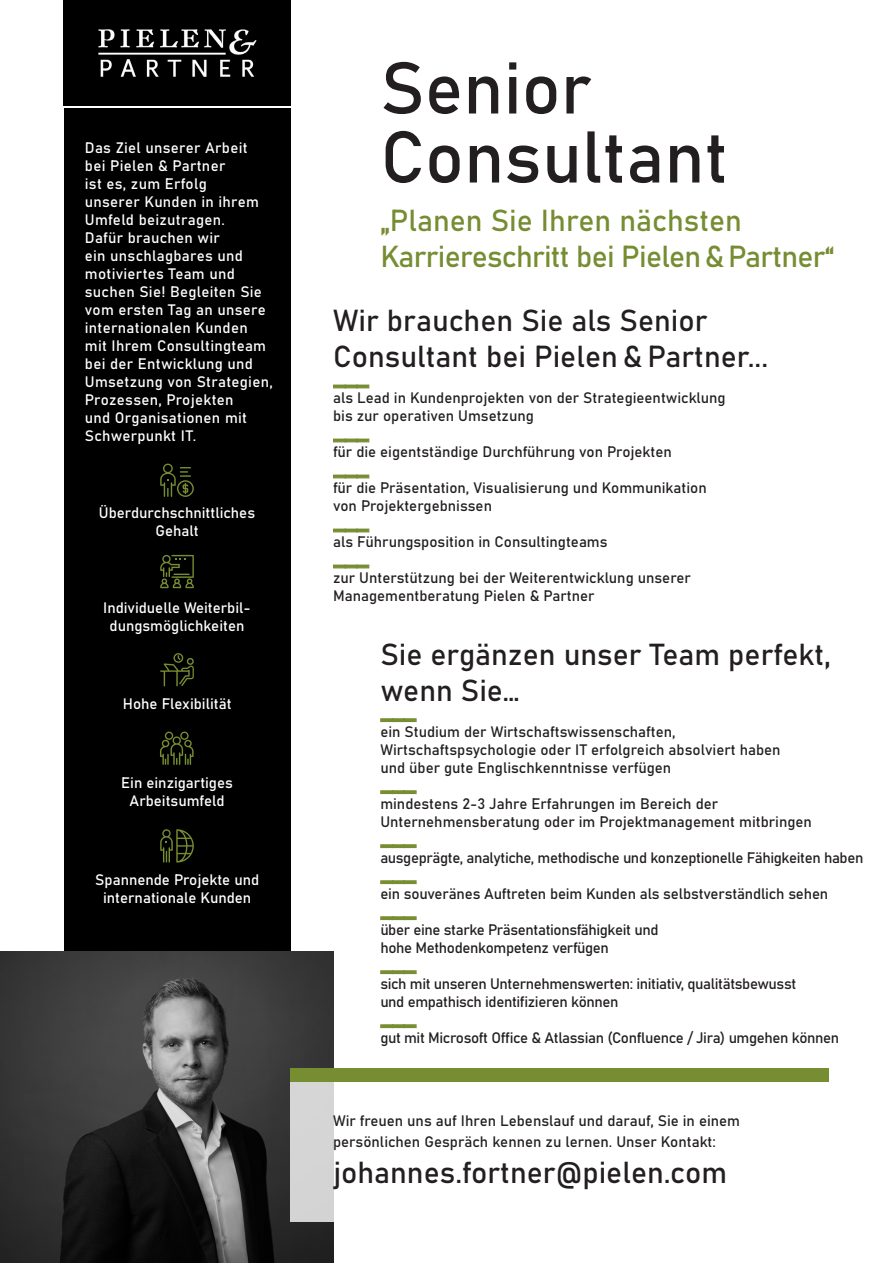
<style>
.page{position:relative;width:893px;height:1263px;background:#fff}
.page>*{position:absolute;margin:0;border:0;box-sizing:border-box;transform-origin:0 0}
.t1{font:72px/69px "Bahnschrift";color:#231f20}
.t2{font:30px/36px "Bahnschrift";color:#231f20}
.t3{font:30px/36px "Bahnschrift";letter-spacing:-.025em;color:#768d32}
.t4{font:15px/18px "Bahnschrift";color:#231f20}
.t5{font:15px/18px "Bahnschrift";letter-spacing:.02em;color:#fff}
.t6{font:15px/18px "Bahnschrift";letter-spacing:-.025em;color:#231f20}
.t7{font:15px/18px "Bahnschrift";color:#fff;text-align:center}
</style>
<div class="page">
<div style="left:64px;top:108px;width:226px;height:916px;background:#000"></div>
<svg style="left:160px;top:464px;width:34px;height:33px"></svg>
<svg style="left:160px;top:555px;width:34px;height:33px"></svg>
<svg style="left:160px;top:653px;width:34px;height:33px"></svg>
<svg style="left:160px;top:732px;width:34px;height:33px"></svg>
<svg style="left:160px;top:829px;width:34px;height:33px"></svg>
<img style="left:64px;top:0;width:226px;height:106px">
<svg style="left:381px;top:719px;width:35px;height:2px"></svg>
<svg style="left:381px;top:791px;width:35px;height:2px"></svg>
<svg style="left:381px;top:845px;width:35px;height:2px"></svg>
<svg style="left:381px;top:881px;width:35px;height:2px"></svg>
<svg style="left:381px;top:917px;width:35px;height:2px"></svg>
<svg style="left:381px;top:971px;width:35px;height:2px"></svg>
<svg style="left:381px;top:1025px;width:35px;height:2px"></svg>
<svg style="left:334px;top:385px;width:35px;height:3px"></svg>
<svg style="left:334px;top:439px;width:35px;height:3px"></svg>
<svg style="left:334px;top:475px;width:35px;height:3px"></svg>
<svg style="left:334px;top:529px;width:35px;height:3px"></svg>
<svg style="left:334px;top:565px;width:35px;height:3px"></svg>
<img style="left:0;top:951px;width:333px;height:312px">
<div style="left:290px;top:1068px;width:539px;height:14px;background:#768d32"></div>
<div style="left:290px;top:1082px;width:539px;height:140px;background:#fff"></div>
<p class="t5" style="left:85px;top:138px;width:189px">Das Ziel unserer Arbeit<br>bei Pielen &amp; Partner<br>ist es, zum Erfolg<br>unserer Kunden in ihrem<br>Umfeld beizutragen.<br>Dafür brauchen wir<br>ein unschlagbares und motiviertes Team und suchen Sie! Begleiten Sie vom ersten Tag an unsere internationalen Kunden mit Ihrem Consultingteam bei der Entwicklung und<br>Umsetzung von Strategien,<br>Prozessen, Projekten<br>und Organisationen mit<br>Schwerpunkt IT.</p>
<p class="t7" style="left:99px;top:502px;width:158px">Überdurchschnittliches<br>Gehalt</p>
<p class="t7" style="left:103px;top:598px;width:149px">Individuelle Weiterbil&shy;dungsmöglichkeiten</p>
<p class="t7" style="left:123px;top:694px;width:110px">Hohe Flexibilität</p>
<p class="t7" style="left:121px;top:772px;width:113px">Ein einzigartiges<br>Arbeitsumfeld</p>
<p class="t7" style="left:95px;top:870px;width:165px">Spannende Projekte und internationale Kunden</p>
<p class="t1" style="left:380px;top:49px;width:349px">Senior<br>Consultant</p>
<p class="t3" style="left:380px;top:200px;width:456px">„Planen Sie Ihren nächsten<br>Karriereschritt bei Pielen &amp; Partner“</p>
<p class="t2" style="left:333px;top:300px;width:437px">Wir brauchen Sie als Senior<br>Consultant bei Pielen &amp; Partner...</p>
<p class="t3" style="left:333px;top:354px;width:38px">___</p>
<p class="t4" style="left:333px;top:388px;width:394px">als Lead in Kundenprojekten von der Strategieentwicklung bis zur operativen Umsetzung</p>
<p class="t3" style="left:333px;top:408px;width:38px">___</p>
<p class="t4" style="left:333px;top:442px;width:340px">für die eigentständige Durchführung von Projekten</p>
<p class="t3" style="left:333px;top:444px;width:38px">___</p>
<p class="t4" style="left:333px;top:478px;width:375px">für die Präsentation, Visualisierung und Kommunikation von Projektergebnissen</p>
<p class="t3" style="left:333px;top:498px;width:38px">___</p>
<p class="t4" style="left:333px;top:532px;width:276px">als Führungsposition in Consultingteams</p>
<p class="t3" style="left:333px;top:534px;width:38px">___</p>
<p class="t4" style="left:333px;top:568px;width:359px">zur Unterstützung bei der Weiterentwicklung unserer<br>Managementberatung Pielen &amp; Partner</p>
<p class="t2" style="left:380px;top:634px;width:452px">Sie ergänzen unser Team perfekt, wenn Sie…</p>
<p class="t3" style="left:380px;top:688px;width:38px">___</p>
<p class="t4" style="left:380px;top:721px;width:402px">ein Studium der Wirtschaftswissenschaften,<br>Wirtschaftspsychologie oder IT erfolgreich absolviert haben und über gute Englischkenntnisse verfügen</p>
<p class="t3" style="left:380px;top:760px;width:38px">___</p>
<p class="t4" style="left:380px;top:793px;width:433px">mindestens 2-3 Jahre Erfahrungen im Bereich der<br>Unternehmensberatung oder im Projektmanagement mitbringen</p>
<p class="t3" style="left:380px;top:814px;width:38px">___</p>
<p class="t6" style="left:380px;top:847px;width:485px">ausgeprägte, analytiche, methodische und konzeptionelle Fähigkeiten haben</p>
<p class="t3" style="left:380px;top:850px;width:38px">___</p>
<p class="t4" style="left:380px;top:883px;width:449px">ein souveränes Auftreten beim Kunden als selbstverständlich sehen</p>
<p class="t3" style="left:380px;top:886px;width:38px">___</p>
<p class="t6" style="left:380px;top:919px;width:280px">über eine starke Präsentationsfähigkeit und hohe Methodenkompetenz verfügen</p>
<p class="t3" style="left:380px;top:940px;width:38px">___</p>
<p class="t6" style="left:380px;top:973px;width:417px">sich mit unseren Unternehmenswerten: initiativ, qualitätsbewusst und empathisch identifizieren können</p>
<p class="t3" style="left:380px;top:994px;width:38px">___</p>
<p class="t6" style="left:380px;top:1027px;width:460px">gut mit Microsoft Office &amp; Atlassian (Confluence / Jira) umgehen können</p>
<p class="t4" style="left:333px;top:1109px;width:409px;line-height:21.6px">Wir freuen uns auf Ihren Lebenslauf und darauf, Sie in einem persönlichen Gespräch kennen zu lernen. Unser Kontakt:</p>
<p class="t2" style="left:333px;top:1153px;width:396px">johannes.fortner@pielen.com</p>
</div>
